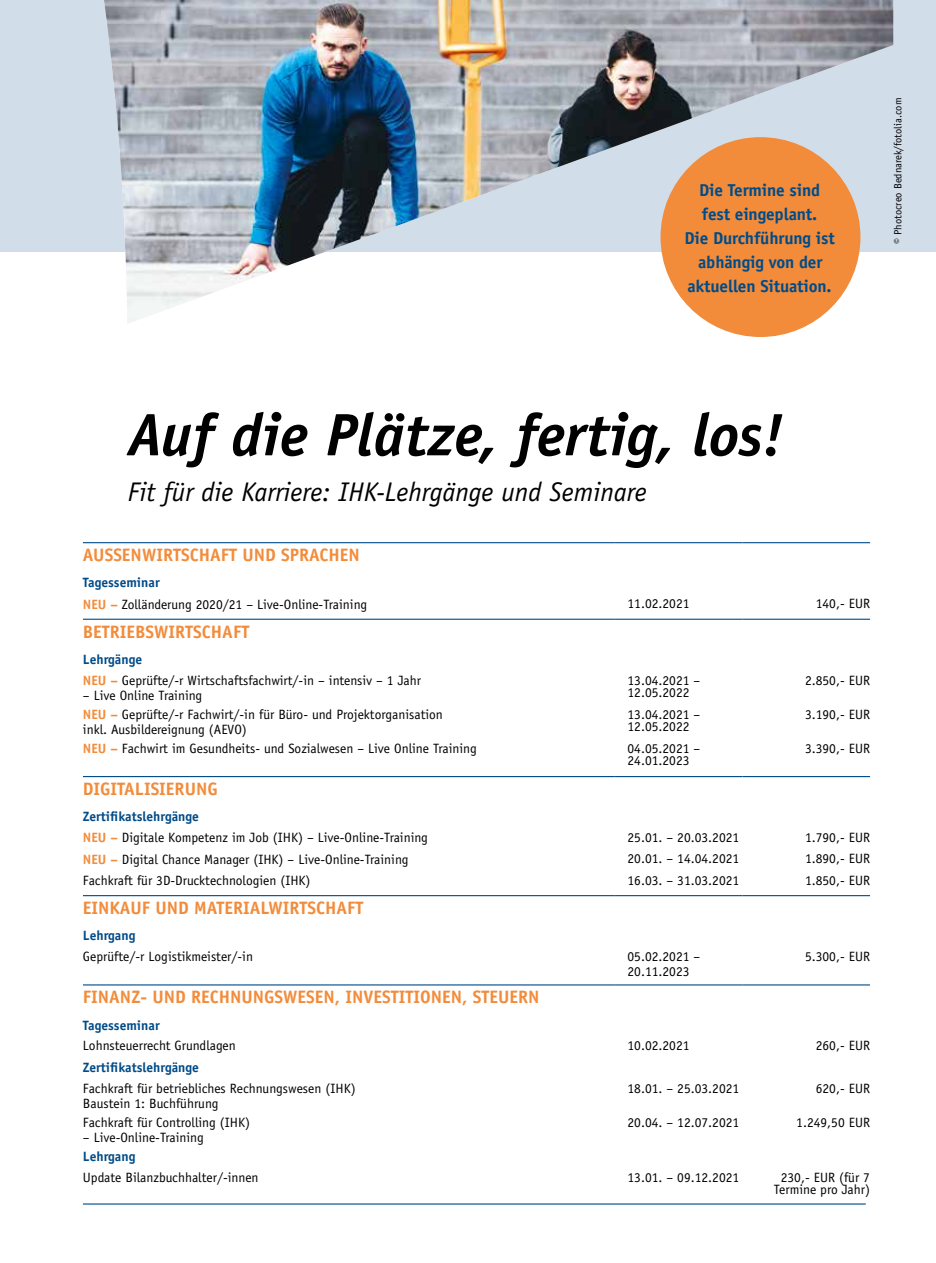
<style>
.page{position:relative;width:936px;height:1263px;background:#fff}
.page>*{position:absolute;margin:0;border:0;box-sizing:border-box;transform-origin:0 0}
.t1{font:italic 700 60px "Officina Sans";color:#000}
.t2{font:italic 27px "Officina Sans";color:#000}
.t3{font:700 18px "Officina Sans";color:#f28c3b}
.t4{font:700 17.25px/24px "Officina Sans";letter-spacing:-.01em;color:#004b88;text-align:center}
.t5{font:13.5px/12px "Officina Sans";color:#000}
.t6{font:700 13.5px "Officina Sans";color:#004b88}
.t7{font:10.5px "Officina Sans";color:#000}
.s1{font-weight:700;color:#004b88}
.s2{font-weight:700;color:#f28c3b}
</style>
<div class="page">
<div style="left:0;top:0;width:935px;height:251px;background:#d2ddea"></div>
<img style="left:104px;top:0;width:789px;height:324px">
<hr style="left:83px;top:542px;width:531px;height:1px;background:#004b88">
<hr style="left:614px;top:542px;width:128px;height:1px;background:#004b88">
<hr style="left:742px;top:542px;width:128px;height:1px;background:#004b88">
<hr style="left:83px;top:619px;width:531px;height:1px;background:#004b88">
<hr style="left:614px;top:619px;width:128px;height:1px;background:#004b88">
<hr style="left:742px;top:619px;width:128px;height:1px;background:#004b88">
<hr style="left:83px;top:776px;width:531px;height:1px;background:#004b88">
<hr style="left:614px;top:776px;width:128px;height:1px;background:#004b88">
<hr style="left:742px;top:776px;width:128px;height:1px;background:#004b88">
<hr style="left:83px;top:895px;width:531px;height:1px;background:#004b88">
<hr style="left:614px;top:895px;width:128px;height:1px;background:#004b88">
<hr style="left:742px;top:895px;width:128px;height:1px;background:#004b88">
<hr style="left:83px;top:984px;width:531px;height:1px;background:#004b88">
<hr style="left:614px;top:984px;width:128px;height:1px;background:#004b88">
<hr style="left:742px;top:984px;width:128px;height:1px;background:#004b88">
<div style="left:660px;top:137px;width:200px;height:200px;background:#f28c3b;border-radius:50%"></div>
<hr style="left:83px;top:1203px;width:782px;height:1px;background:#004b88">
<p class="t4" style="left:684px;top:178px;width:152px">Die Termine sind fest eingeplant.<br>Die Durchführung ist abhängig von der aktuellen Situation.</p>
<p class="t7" style="left:891px;top:244px;width:147px;rotate:-90deg">© Photocreo Bednarek/fotolia.com</p>
<h1 class="t1" style="left:128px;top:399px;width:657px">Auf die Plätze, fertig, los!</h1>
<h2 class="t2" style="left:128px;top:476px;width:520px">Fit für die Karriere: IHK-Lehrgänge und Seminare</h2>
<h3 class="t3" style="left:83px;top:544px;width:278px">AUSSENWIRTSCHAFT UND SPRACHEN</h3>
<p class="t5" style="left:83px;top:572px;width:286px;line-height:21.3px"><span class="s1">Tagesseminar<br></span><span class="s2">NEU –</span> Zolländerung 2020/21 – Live-Online-Training</p>
<h3 class="t3" style="left:83px;top:620px;width:168px">BETRIEBSWIRTSCHAFT</h3>
<p class="t5" style="left:83px;top:649px;width:339px;line-height:21.3px"><span class="s1">Lehrgänge<br></span><span class="s2">NEU –</span> Geprüfte/-r Wirtschaftsfachwirt/-in – intensiv – 1 Jahr</p>
<p class="t5" style="left:83px;top:690px;width:121px">– Live Online Training</p>
<p class="t5" style="left:627px;top:597px;width:63px">11.02.2021</p>
<p class="t5" style="left:815px;top:597px;width:56px">140,- EUR</p>
<p class="t5" style="left:627px;top:674px;width:74px">13.04.2021 –<br>12.05.2022</p>
<p class="t5" style="left:805px;top:674px;width:67px">2.850,- EUR</p>
<p class="t5" style="left:83px;top:707px;width:361px;line-height:15px"><span class="s2">NEU –</span> Geprüfte/-r Fachwirt/-in für Büro- und Projektorganisation inkl. Ausbildereignung (AEVO)</p>
<p class="t5" style="left:627px;top:708px;width:74px">13.04.2021 –<br>12.05.2022</p>
<p class="t5" style="left:805px;top:708px;width:67px">3.190,- EUR</p>
<p class="t5" style="left:83px;top:743px;width:395px"><span class="s2">NEU –</span> Fachwirt im Gesundheits- und Sozialwesen – Live Online Training</p>
<p class="t5" style="left:627px;top:742px;width:74px">04.05.2021 –<br>24.01.2023</p>
<p class="t5" style="left:805px;top:742px;width:67px">3.390,- EUR</p>
<h3 class="t3" style="left:83px;top:778px;width:136px">DIGITALISIERUNG</h3>
<p class="t5" style="left:83px;top:806px;width:346px;line-height:21.3px"><span class="s1">Zertifikatslehrgänge<br></span><span class="s2">NEU –</span> Digitale Kompetenz im Job (IHK) – Live-Online-Training</p>
<p class="t5" style="left:627px;top:831px;width:113px">25.01. – 20.03.2021</p>
<p class="t5" style="left:805px;top:831px;width:67px">1.790,- EUR</p>
<p class="t5" style="left:83px;top:853px;width:327px"><span class="s2">NEU –</span> Digital Chance Manager (IHK) – Live-Online-Training</p>
<p class="t5" style="left:627px;top:853px;width:113px">20.01. – 14.04.2021</p>
<p class="t5" style="left:805px;top:853px;width:67px">1.890,- EUR</p>
<p class="t5" style="left:83px;top:874px;width:229px">Fachkraft für 3D-Drucktechnologien (IHK)</p>
<p class="t5" style="left:627px;top:874px;width:113px">16.03. – 31.03.2021</p>
<p class="t5" style="left:805px;top:874px;width:67px">1.850,- EUR</p>
<h3 class="t3" style="left:83px;top:897px;width:282px">EINKAUF UND MATERIALWIRTSCHAFT</h3>
<p class="t6" style="left:83px;top:927px;width:54px">Lehrgang</p>
<p class="t5" style="left:83px;top:950px;width:172px">Geprüfte/-r Logistikmeister/-in</p>
<p class="t5" style="left:627px;top:949px;width:74px;line-height:15px">05.02.2021 –<br>20.11.2023</p>
<p class="t5" style="left:805px;top:950px;width:67px">5.300,- EUR</p>
<h3 class="t3" style="left:83px;top:986px;width:458px">FINANZ- UND RECHNUNGSWESEN, INVESTITIONEN, STEUERN</h3>
<p class="t6" style="left:83px;top:1016px;width:78px">Tagesseminar</p>
<p class="t5" style="left:83px;top:1040px;width:154px">Lohnsteuerrecht Grundlagen</p>
<p class="t5" style="left:627px;top:1040px;width:63px">10.02.2021</p>
<p class="t5" style="left:815px;top:1040px;width:56px">260,- EUR</p>
<p class="t6" style="left:83px;top:1059px;width:118px">Zertifikatslehrgänge</p>
<p class="t5" style="left:83px;top:1081px;width:274px;line-height:15px">Fachkraft für betriebliches Rechnungswesen (IHK)<br>Baustein 1: Buchführung</p>
<p class="t5" style="left:627px;top:1082px;width:113px">18.01. – 25.03.2021</p>
<p class="t5" style="left:815px;top:1082px;width:56px">620,- EUR</p>
<p class="t5" style="left:83px;top:1116px;width:169px">Fachkraft für Controlling (IHK)</p>
<p class="t5" style="left:83px;top:1131px;width:122px">– Live-Online-Training</p>
<p class="t5" style="left:627px;top:1116px;width:113px">20.04. – 12.07.2021</p>
<p class="t5" style="left:796px;top:1116px;width:75px">1.249,50 EUR</p>
<p class="t6" style="left:83px;top:1148px;width:54px">Lehrgang</p>
<p class="t5" style="left:83px;top:1172px;width:177px">Update Bilanzbuchhalter/-innen</p>
<p class="t5" style="left:627px;top:1172px;width:113px">13.01. – 09.12.2021</p>
<p class="t5" style="left:773px;top:1172px;width:98px;text-align:center">230,- EUR (für 7<br>Termine pro Jahr)</p>
</div>
